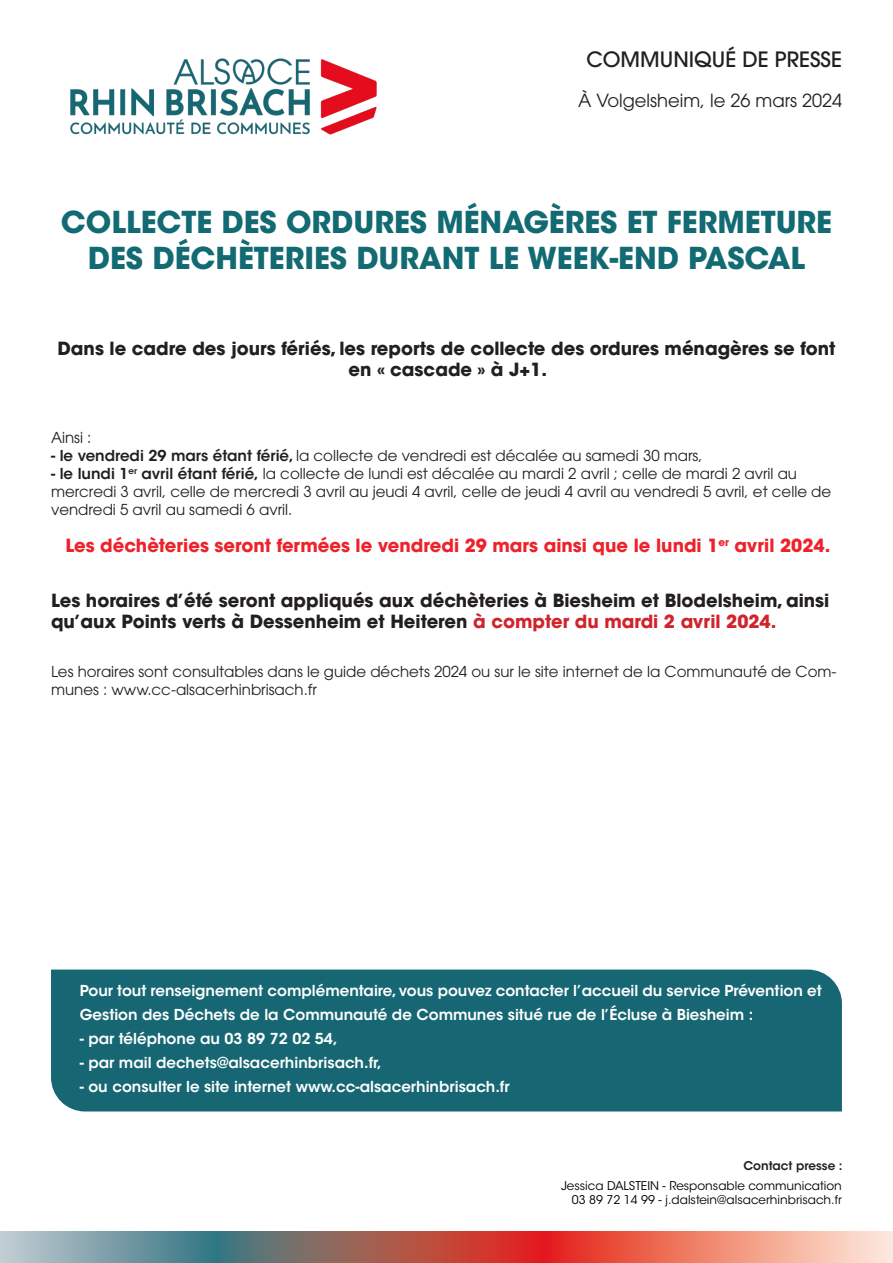
<style>
.page{position:relative;width:893px;height:1263px;background:#fff}
.page>*{position:absolute;margin:0;border:0;box-sizing:border-box;transform-origin:0 0}
.t1{font:700 30px/36px "ITC Avant Garde Std";color:#126a73;text-align:center}
.t2{font:500 21px "ITC Avant Garde Pro";color:#231f20}
.t3{font:700 18px/21.6px "ITC Avant Garde Std";color:#231f20;text-align:center}
.t4{font:700 18px "ITC Avant Garde Std";color:#ee222b}
.t5{font:18px "ITC Avant Garde Pro";color:#231f20}
.t6{font:15px/18px "ITC Avant Garde Pro";color:#231f20}
.t7{font:600 15px/24px "ITC Avant Garde Std";color:#fff}
.t8{font:12px "ITC Avant Garde Std";color:#000}
.t9{font:600 12px "ITC Avant Garde Std";color:#231f20}
.s1{font-family:"ITC Avant Garde Std";font-weight:600}
.s2{color:#d1232a}
</style>
<div class="page">
<img style="left:70px;top:58px;width:307px;height:77px">
<img style="left:0;top:1232px;width:893px;height:31px">
<div style="left:51px;top:969px;width:791px;height:142px;background:#166773"></div>
<p class="t2" style="left:586px;top:46px;width:257px">COMMUNIQUÉ DE PRESSE</p>
<p class="t5" style="left:578px;top:89px;width:265px">À Volgelsheim, le 26 mars 2024</p>
<p class="t1" style="left:61px;top:203px;width:773px">COLLECTE DES ORDURES MÉNAGÈRES ET FERMETURE<br>DES DÉCHÈTERIES DURANT LE WEEK-END PASCAL</p>
<p class="t3" style="left:58px;top:337px;width:779px">Dans le cadre des jours fériés, les reports de collecte des ordures ménagères se font en « cascade » à J+1.</p>
<p class="t6" style="left:51px;top:428px;width:42px">Ainsi :</p>
<p class="t6" style="left:51px;top:446px;width:653px"><span class="s1">- le vendredi 29 mars étant férié,</span> la collecte de vendredi est décalée au samedi 30 mars,</p>
<p class="t6" style="left:51px;top:464px;width:782px"><span class="s1">- le lundi 1</span><sup>er</sup> <span class="s1">avril étant férié,</span> la collecte de lundi est décalée au mardi 2 avril ; celle de mardi 2 avril au mercredi 3 avril, celle de mercredi 3 avril au jeudi 4 avril, celle de jeudi 4 avril au vendredi 5 avril, et celle de vendredi 5 avril au samedi 6 avril.</p>
<p class="t4" style="left:65px;top:533px;width:766px">Les déchèteries seront fermées le vendredi 29 mars ainsi que le lundi 1<sup>er</sup> avril 2024.</p>
<p class="t3" style="left:51px;top:589px;width:780px;text-align:left">Les horaires d’été seront appliqués aux déchèteries à Biesheim et Blodelsheim, ainsi qu’aux Points verts à Dessenheim et Heiteren <span class="s2">à compter du mardi 2 avril 2024.</span></p>
<p class="t6" style="left:51px;top:662px;width:787px">Les horaires sont consultables dans le guide déchets 2024 ou sur le site internet de la Communauté de Com&shy;munes : www.cc-alsacerhinbrisach.fr</p>
<p class="t7" style="left:80px;top:978px;width:743px">Pour tout renseignement complémentaire, vous pouvez contacter l’accueil du service Prévention et<br>Gestion des Déchets de la Communauté de Communes situé rue de l’Écluse à Biesheim :</p>
<p class="t7" style="left:80px;top:1026px;width:259px">- par téléphone au 03 89 72 02 54,</p>
<p class="t7" style="left:80px;top:1050px;width:304px">- par mail dechets@alsacerhinbrisach.fr,</p>
<p class="t7" style="left:80px;top:1074px;width:431px">- ou consulter le site internet www.cc-alsacerhinbrisach.fr</p>
<p class="t9" style="left:743px;top:1158px;width:101px">Contact presse :</p>
<p class="t8" style="left:561px;top:1178px;width:282px">Jessica DALSTEIN - Responsable communication</p>
<p class="t8" style="left:572px;top:1192px;width:271px">03 89 72 14 99 - j.dalstein@alsacerhinbrisach.fr</p>
</div>
